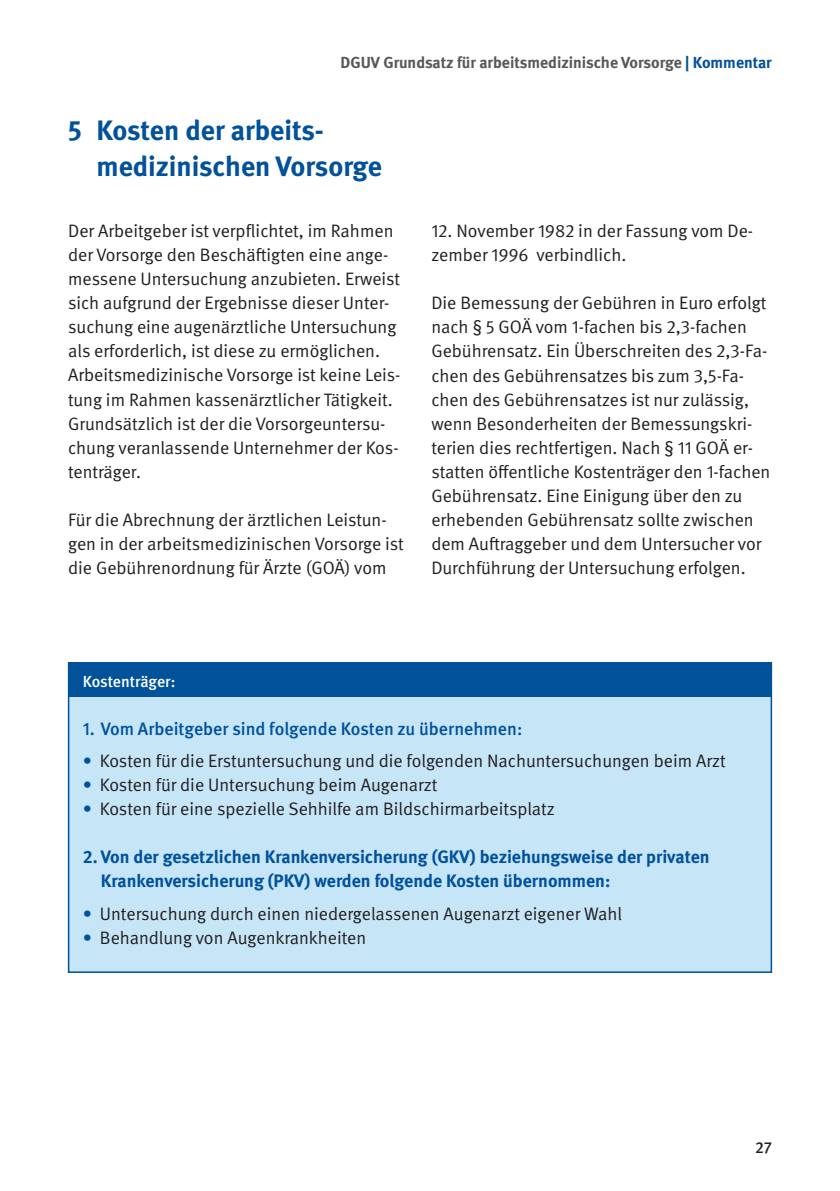
<style>
.page{position:relative;width:840px;height:1191px;background:#fff}
.page>*{position:absolute;margin:0;border:0;box-sizing:border-box;transform-origin:0 0}
.t1{font:700 28px/36px "DGUV Meta";color:#01519b}
.t2{font:18px/24.2px "DGUV Meta";color:#231f20}
.t3{font:700 18px/24px "DGUV Meta";color:#01519b}
.t4{font:500 18px "DGUV Meta";color:#01519b}
.t5{font:700 16px "DGUV Meta";color:#57585a}
.t6{font:500 16px "DGUV Meta";letter-spacing:-.005em;color:#fff}
.t7{font:500 16px "DGUV Meta";color:#231f20}
.s1{color:#01519b}
</style>
<div class="page">
<div style="left:68px;top:662px;width:703px;height:311px;background:#c6e6f8;border:2px solid #01519b"></div>
<div style="left:68px;top:662px;width:703px;height:34px;background:#01519b"></div>
<p class="t5" style="left:340px;top:53px;width:432px">DGUV Grundsatz für arbeitsmedizinische Vorsorge <span class="s1">| Kommentar</span></p>
<h1 class="t1" style="left:96px;top:113px;width:287px;text-indent:-28px">5 Kosten der arbeits&shy;medizinischen Vorsorge</h1>
<p class="t2" style="left:68px;top:219px;width:334px">Der Arbeitgeber ist verpflichtet, im Rahmen der Vorsorge den Beschäftigten eine ange&shy;messene Untersuchung anzubieten. Erweist sich aufgrund der Ergebnisse dieser Unter&shy;suchung eine augenärztliche Untersuchung als erforderlich, ist diese zu ermöglichen.<br>Arbeitsmedizinische Vorsorge ist keine Leis&shy;tung im Rahmen kassenärztlicher Tätigkeit.<br>Grundsätzlich ist der die Vorsorgeuntersu&shy;chung veranlassende Unternehmer der Kos&shy;tenträger.</p>
<p class="t2" style="left:68px;top:508px;width:337px">Für die Abrechnung der ärztlichen Leistun&shy;gen in der arbeitsmedizinischen Vorsorge ist die Gebührenordnung für Ärzte (GOÄ) vom</p>
<p class="t2" style="left:431px;top:219px;width:323px">12. November 1982 in der Fassung vom De&shy;zember 1996 verbindlich.</p>
<p class="t2" style="left:431px;top:291px;width:340px">Die Bemessung der Gebühren in Euro erfolgt nach § 5 GOÄ vom 1-fachen bis 2,3-fachen Gebührensatz. Ein Überschreiten des 2,3-Fa&shy;chen des Gebührensatzes bis zum 3,5-Fa&shy;chen des Gebührensatzes ist nur zulässig, wenn Besonderheiten der Bemessungskri&shy;terien dies rechtfertigen. Nach § 11 GOÄ er&shy;statten öffentliche Kostenträger den 1-fachen Gebührensatz. Eine Einigung über den zu erhebenden Gebührensatz sollte zwischen dem Auftraggeber und dem Untersucher vor Durchführung der Untersuchung erfolgen.</p>
<p class="t6" style="left:83px;top:672px;width:94px">Kostenträger:</p>
<p class="t4" style="left:83px;top:718px;width:441px">1. Vom Arbeitgeber sind folgende Kosten zu übernehmen:</p>
<p class="t2" style="left:83px;top:749px;width:644px"><span class="s1">•</span> Kosten für die Erstuntersuchung und die folgenden Nachuntersuchungen beim Arzt</p>
<p class="t2" style="left:83px;top:773px;width:356px"><span class="s1">•</span> Kosten für die Untersuchung beim Augenarzt</p>
<p class="t2" style="left:83px;top:797px;width:473px"><span class="s1">•</span> Kosten für eine spezielle Sehhilfe am Bildschirmarbeitsplatz</p>
<p class="t3" style="left:101px;top:845px;width:610px;text-indent:-18px">2. Von der gesetzlichen Krankenversicherung (GKV) beziehungsweise der privaten<br>Krankenversicherung (PKV) werden folgende Kosten übernommen:</p>
<p class="t2" style="left:83px;top:901px;width:540px"><span class="s1">•</span> Untersuchung durch einen niedergelassenen Augenarzt eigener Wahl</p>
<p class="t2" style="left:83px;top:925px;width:285px"><span class="s1">•</span> Behandlung von Augenkrankheiten</p>
<p class="t7" style="left:754px;top:1137px;width:18px">27</p>
</div>
